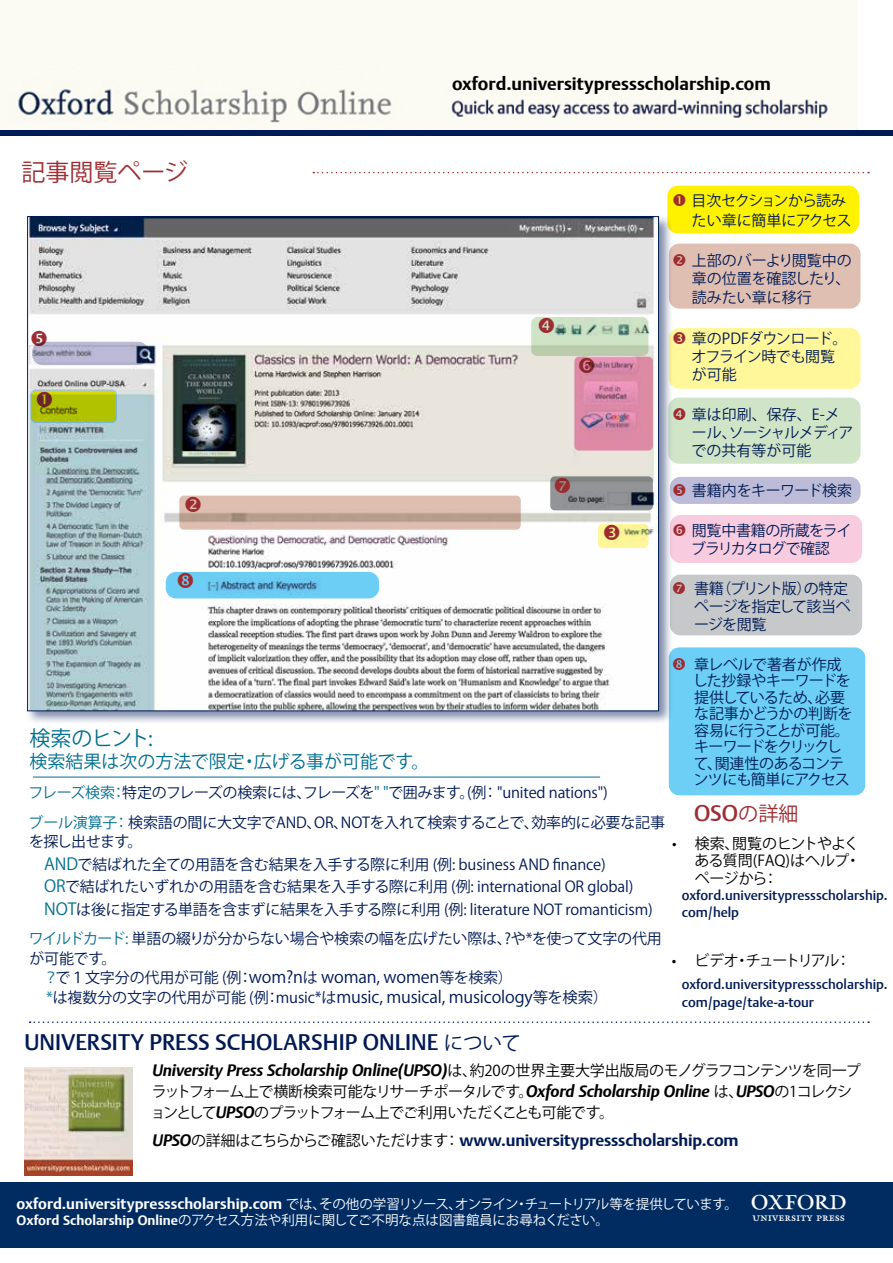
<style>
.page{position:relative;width:893px;height:1263px;background:#fff}
.page>*{position:absolute;margin:0;border:0;box-sizing:border-box;transform-origin:0 0}
.t1{font:33.3px "OUP1";color:#fff}
.t2{font:24px "Koz Go Pr 6 N";color:#9e2d32}
.t3{font:500 22.5px "OUP2 Argo";color:#001a54}
.t4{font:500 22.5px "OUP2 Argo";color:#9e2d32}
.t5{font:21px "Koz Go Pr 6 N";letter-spacing:-.01em;color:#006f90}
.t6{font:700 18px "OUP2 Argo";color:#000}
.t7{font:18px "Koz Go Pr 6 N";color:#006f90}
.t8{font:italic 700 16.5px "OUP2 Argo";letter-spacing:-.01em;color:#000}
.t9{font:700 16.5px "OUP2 Argo";letter-spacing:-.01em;color:#001a54}
.t10{font:16.5px "Koz Go Pr 6 N";letter-spacing:-.01em;color:#001a54}
.t11{font:15px/18px "Koz Go Pr 6 N";letter-spacing:-.01em;color:#001a54}
.t12{font:15px/17.7px "Koz Go Pr 6 N";letter-spacing:-.05em;color:#000;text-align:justify}
.t13{font:15px/16.5px "Koz Go Pr 6 N";letter-spacing:-.05em;color:#001a54}
.t14{font:700 15px "OUP2 Argo";color:#fff}
.t15{font:15px/18px "Koz Go Pr 6 N";letter-spacing:-.03em;color:#001a54}
.t16{font:15px/19.8px "Koz Go Pr 6 N";letter-spacing:-.035em;color:#001a54}
.t17{font:15px/18px "Koz Go Pr 6 N";letter-spacing:-.04em;color:#001a54}
.t18{font:15px "Koz Go Pr 6 N";letter-spacing:-.11em;color:#000}
.t19{font:500 13.5px/16.2px "OUP2 Argo";color:#001a54}
.t20{font:13.5px "Koz Go Pr 6 N";letter-spacing:-.01em;color:#fff}
.s1{color:#006f90}
.s2{font-size:15.45px;color:#006f90}
.s3{font-size:16.5px;color:#006f90}
.s4{font-size:16.5px}
.s5{font-size:15px;color:#006f90}
.s6{font-size:15px}
.s7{font-size:15.45px}
.s8{font-family:"Koz Go Pr 6 N";font-weight:400;font-size:19.5px}
.s9{font-family:"Koz Go Pr 6 N";font-weight:400;font-style:normal;font-size:15px}
.s10{font-family:"OUP2 Argo";font-weight:700;font-style:italic;font-size:16.5px}
.s11{font-style:italic;color:#000}
.s12{font-family:"Koz Go Pr 6 N";font-weight:400;font-size:15px;color:#000}
.s13{font-family:"Koz Go Pr 6 N";font-weight:400;font-size:20.25px}
.s14{font-family:"Koz Go Pr 6 N";font-weight:400;font-size:13.5px}
.s15{font-family:"OUP2 Argo";font-weight:700}
</style>
<div class="page">
<img style="left:0;top:0;width:857px;height:130px">
<div style="left:0;top:130px;width:893px;height:5px;background:#001a54"></div>
<div style="left:668px;top:398px;width:192px;height:66px;background:#d0e4c8;border-radius:10px"></div>
<div style="left:670px;top:477px;width:190px;height:27px;background:#bcbcd8;border-radius:10px"></div>
<div style="left:670px;top:515px;width:192px;height:48px;background:#f9cbdf;border-radius:10px"></div>
<div style="left:670px;top:575px;width:192px;height:60px;background:#c6c8ca;border-radius:10px"></div>
<div style="left:669px;top:647px;width:196px;height:148px;background:#6dcff6;border-radius:10px"></div>
<div style="left:669px;top:328px;width:191px;height:61px;background:#fff799;border-radius:10px"></div>
<div style="left:669px;top:244px;width:191px;height:65px;background:#e0bfb3;border-radius:10px"></div>
<div style="left:667px;top:186px;width:192px;height:48px;background:#fff200;border-radius:10px"></div>
<div style="left:25px;top:214px;width:648px;height:511px;background:#001a54;opacity:.5"></div>
<img style="left:29px;top:218px;width:628px;height:491px">
<svg style="left:313px;top:172px;width:556px;height:1px"></svg>
<svg style="left:31px;top:390px;width:85px;height:32px;background:#adbc00"></svg>
<div style="left:31px;top:389px;width:86px;height:34px;border:2px solid #b9e5fa;border-radius:4px"></div>
<svg style="left:179px;top:496px;width:342px;height:34px;background:#d4b5a8"></svg>
<svg style="left:598px;top:524px;width:50px;height:24px"></svg>
<svg style="left:574px;top:357px;width:79px;height:94px;background:#d688a6"></svg>
<svg style="left:550px;top:476px;width:103px;height:34px;background:#828588"></svg>
<svg style="left:531px;top:317px;width:117px;height:39px;background:#bdd3b7"></svg>
<svg style="left:30px;top:1021px;width:839px;height:2px"></svg>
<div style="left:0;top:1183px;width:893px;height:65px;background:#002c62"></div>
<svg style="left:166px;top:572px;width:213px;height:26px;background:#67c4eb"></svg>
<svg style="left:32px;top:342px;width:117px;height:23px;background:#a7a9c3"></svg>
<hr style="left:33px;top:777px;width:567px;height:1px;background:#006f90">
<img style="left:24px;top:1067px;width:108px;height:108px">
<svg style="left:37px;top:392px;width:15px;height:15px"></svg>
<svg style="left:186px;top:497px;width:15px;height:15px"></svg>
<svg style="left:604px;top:525px;width:15px;height:15px"></svg>
<svg style="left:579px;top:358px;width:15px;height:15px"></svg>
<svg style="left:555px;top:477px;width:15px;height:15px"></svg>
<svg style="left:539px;top:318px;width:15px;height:15px"></svg>
<svg style="left:178px;top:573px;width:15px;height:15px"></svg>
<svg style="left:31px;top:331px;width:15px;height:15px"></svg>
<h2 class="t2" style="left:22px;top:159px;width:168px">記事閲覧ページ</h2>
<p class="t6" style="left:452px;top:72px;width:320px">oxford.universitypressscholarship.com</p>
<p class="t16" style="left:692px;top:191px;width:161px">目次セクションから読みたい章に簡単にアクセス</p>
<p class="t11" style="left:692px;top:251px;width:161px">上部のバーより閲覧中の章の位置を確認したり、</p>
<p class="t11" style="left:692px;top:289px;width:121px">読みたい章に移行</p>
<p class="t15" style="left:692px;top:329px;width:157px">章のPDFダウンロード。オフライン時でも閲覧が可能</p>
<p class="t11" style="left:691px;top:405px;width:163px">章は印刷、保存、E-メール、ソーシャルメディアでの共有等が可能</p>
<p class="t11" style="left:692px;top:481px;width:162px">書籍内をキーワード検索</p>
<p class="t17" style="left:691px;top:521px;width:162px">閲覧中書籍の所蔵をライブラリカタログで確認　</p>
<p class="t13" style="left:694px;top:579px;width:158px;line-height:18px">書籍（プリント版）の特定ページを指定して該当ページを閲覧</p>
<p class="t13" style="left:693px;top:656px;width:161px">章レベルで著者が作成した抄録やキーワードを提供しているため、必要な記事かどうかの判断を容易に行うことが可能。キーワードをクリックして、関連性のあるコンテンツにも簡単にアクセス</p>
<h3 class="t5" style="left:29px;top:726px;width:125px">検索のヒント:</h3>
<p class="t7" style="left:29px;top:751px;width:402px">検索結果は次の方法で限定・広げる事が可能です。</p>
<p class="t11" style="left:29px;top:778px;width:638px;line-height:29.4px"><span class="s1">フレーズ検索：</span>特定のフレーズの検索には、フレーズを<span class="s2">" "</span>で囲みます。(例："united nations")<br><span class="s1">ブール演算子：</span>検索語の間に大文字でAND、OR、NOTを入れて検索することで、効率的に必要な記事</p>
<p class="t11" style="left:44px;top:831px;width:610px;line-height:22.5px;text-indent:-15px">を探し出せます。<br><span class="s3">AND</span>で結ばれた全ての用語を含む結果を入手する際に利用 (例: business AND finance)<br><span class="s3">OR</span>で結ばれたいずれかの用語を含む結果を入手する際に利用 (例: international OR global)　<span class="s3">NOT</span>は後に指定する単語を含まずに結果を入手する際に利用 (例: literature NOT romanticism)</p>
<p class="t11" style="left:29px;top:930px;width:635px"><span class="s1">ワイルドカード:</span> 単語の綴りが分からない場合や検索の幅を広げたい際は、?や*を使って文字の代用</p>
<p class="t11" style="left:29px;top:949px;width:89px">が可能です。</p>
<p class="t11" style="left:44px;top:969px;width:471px"><span class="s1">？</span>で１文字分の代用が可能 (例：<span class="s4">wom?n</span>は <span class="s4">woman, women</span>等を検索）</p>
<p class="t10" style="left:46px;top:987px;width:563px"><span class="s5">*</span><span class="s6">は複数分の文字の代用が可能 (例：music*は</span>music, musical, musicology<span class="s7">等を検索）</span></p>
<h3 class="t3" style="left:24px;top:1028px;width:498px">UNIVERSITY PRESS SCHOLARSHIP ONLINE <span class="s8">について</span></h3>
<p class="t8" style="left:152px;top:1059px;width:710px">University Press Scholarship Online(UPSO)<span class="s9">は、約20の世界主要大学出版局のモノグラフコンテンツを同一プ</span></p>
<p class="t12" style="left:151px;top:1081px;width:703px;line-height:21px">ラットフォーム上で横断検索可能なリサーチポータルです。<span class="s10">Oxford Scholarship Online</span> は、<span class="s10">UPSO</span>の1コレクションとして<span class="s10">UPSO</span>のプラットフォーム上でご利用いただくことも可能です。</p>
<p class="t9" style="left:153px;top:1130px;width:587px"><span class="s11">UPSO</span><span class="s12">の詳細はこちらからご確認いただけます：</span>www.universitypressscholarship.com</p>
<h3 class="t4" style="left:694px;top:799px;width:106px">OSO<span class="s13">の詳細</span></h3>
<p class="t12" style="left:694px;top:834px;width:168px;text-indent:-22px">• 検索、閲覧のヒントやよくある質問(FAQ)はヘルプ・ページから：</p>
<p class="t19" style="left:682px;top:887px;width:207px">oxford.universitypressscholarship. com/help</p>
<p class="t18" style="left:672px;top:952px;width:181px">• ビデオ・チュートリアル：</p>
<p class="t19" style="left:682px;top:976px;width:207px;line-height:17.7px">oxford.universitypressscholarship. com/page/take-a-tour</p>
<p class="t14" style="left:17px;top:1194px;width:723px">oxford.universitypressscholarship.com <span class="s14">では、その他の学習リソース、オンライン・チュートリアル等を提供しています。</span></p>
<p class="t20" style="left:17px;top:1212px;width:594px"><span class="s15">Oxford Scholarship Online</span>のアクセス方法や利用に関してご不明な点は図書館員にお尋ねください。</p>
<h1 class="t1" style="left:752px;top:1190px;width:95px">3</h1>
</div>
